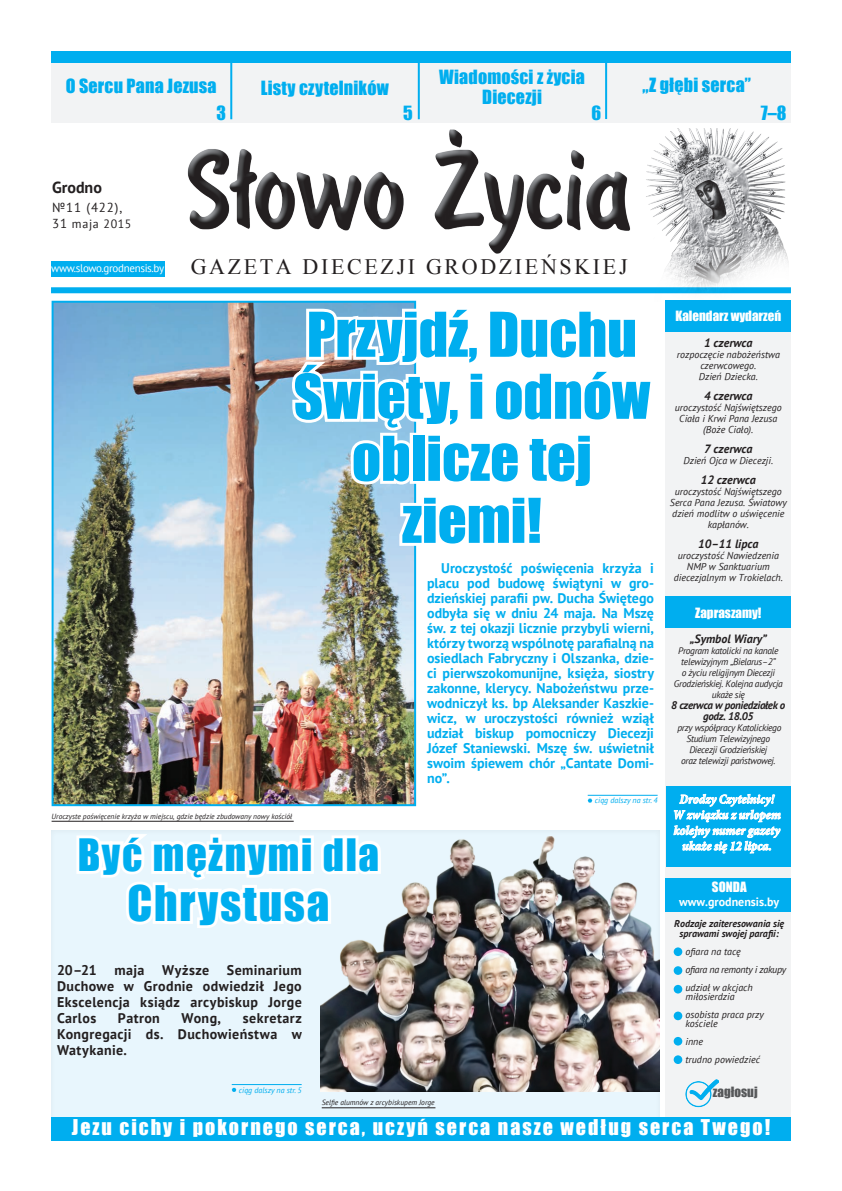
<style>
.page{position:relative;width:842px;height:1191px;background:#fff}
.page>*{position:absolute;margin:0;border:0;box-sizing:border-box;transform-origin:0 0}
.t1{font:57px/62px "Impact";color:#00aeef;text-align:center}
.t2{font:45px "Impact";letter-spacing:.04em;color:#00aeef}
.t3{font:41px "Impact";letter-spacing:.04em;color:#00aeef}
.t4{font:22px "Times New Roman";letter-spacing:.12em;color:#231f20}
.t5{font:20px "Impact";letter-spacing:.1em;color:#fff}
.t6{font:18px/20px "Impact";letter-spacing:.01em;color:#00aeef;text-align:center}
.t7{font:700 16px "PT Sans";color:#231f20}
.t8{font:700 14px/15px "PT Sans";color:#00aeef;text-align:justify}
.t9{font:700 14px/16px "PT Sans";letter-spacing:.03em;color:#231f20;text-align:justify}
.t10{font:italic 700 condensed 13px/15.6px "Minion Pro";color:#fff;text-align:center}
.t11{font:13px "Impact";color:#fff}
.t12{font:13px "PT Sans";color:#231f20}
.t13{font:13px "Impact";color:#57585a}
.t14{font:italic 700 12px "PT Sans";color:#231f20}
.t15{font:700 12px "PT Sans";color:#fff}
.t16{font:12px "PT Sans";letter-spacing:.05em;color:#231f20}
.t17{font:italic 700 11px/11px "PT Sans";letter-spacing:-.03em;color:#231f20;text-align:center}
.t18{font:italic 10px/11px "PT Sans";color:#231f20;text-align:center}
.t19{font:italic 700 10px/10px "PT Sans";color:#231f20;text-align:center}
.t20{font:italic 9.5px/11px "PT Sans";letter-spacing:-.03em;color:#231f20;text-align:center}
.t21{font:italic 8px "PT Sans";color:#00aeef}
.t22{font:italic 7.5px "PT Sans";color:#231f20}
.s1{font-size:13px}
.s2{font-family:"PT Sans";font-size:11px;color:#fff}
</style>
<div class="page">
<div style="left:666px;top:332px;width:125px;height:788px;background:#f2f3f4"></div>
<div style="left:50px;top:829px;width:610px;height:295px;background:#e8f6fd"></div>
<div style="left:51px;top:51px;width:740px;height:72px;background:#f2f3f4"></div>
<div style="left:51px;top:51px;width:740px;height:11px;background:#00aeef"></div>
<hr style="left:230px;top:51px;width:2px;height:68px;background:#00aeef">
<hr style="left:418px;top:51px;width:2px;height:68px;background:#00aeef">
<hr style="left:605px;top:51px;width:2px;height:68px;background:#00aeef">
<div style="left:52px;top:1117px;width:739px;height:23px;background:#00aeef"></div>
<div style="left:51px;top:287px;width:740px;height:6px;background:#00aeef"></div>
<div style="left:51px;top:261px;width:114px;height:16px;background:#00aeef"></div>
<img style="left:635px;top:129px;width:153px;height:172px">
<img style="left:187px;top:129px;width:443px;height:125px">
<img style="left:321px;top:836px;width:339px;height:255px">
<hr style="left:588px;top:795px;width:70px;height:1px;background:#00aeef">
<svg style="left:588px;top:798px;width:4px;height:4px"></svg>
<hr style="left:52px;top:821px;width:242px;height:1px;background:#231f20">
<img style="left:55px;top:304px;width:358px;height:499px">
<div style="left:52px;top:301px;width:364px;height:505px;border:2px solid #00aeef"></div>
<svg style="left:287px;top:301px;width:130px;height:250px"></svg>
<svg style="left:67px;top:829px;width:317px;height:137px"></svg>
<hr style="left:322px;top:1107px;width:113px;height:1px;background:#231f20">
<div style="left:666px;top:596px;width:125px;height:31px;background:#00aeef"></div>
<div style="left:666px;top:878px;width:125px;height:33px;background:#00aeef"></div>
<div style="left:666px;top:300px;width:125px;height:32px;background:#00aeef"></div>
<hr style="left:232px;top:1084px;width:70px;height:1px;background:#00aeef">
<svg style="left:232px;top:1087px;width:4px;height:4px"></svg>
<div style="left:674px;top:966px;width:8px;height:9px;background:#00aeef;border-radius:50%"></div>
<div style="left:674px;top:985px;width:8px;height:8px;background:#00aeef;border-radius:50%"></div>
<div style="left:674px;top:1011px;width:8px;height:9px;background:#00aeef;border-radius:50%"></div>
<div style="left:674px;top:947px;width:8px;height:9px;background:#00aeef;border-radius:50%"></div>
<div style="left:674px;top:1037px;width:8px;height:8px;background:#00aeef;border-radius:50%"></div>
<div style="left:674px;top:1055px;width:8px;height:9px;background:#00aeef;border-radius:50%"></div>
<img style="left:685px;top:1079px;width:34px;height:29px">
<div style="left:666px;top:786px;width:125px;height:81px;background:#00aeef"></div>
<svg style="left:673px;top:794px;width:108px;height:59px"></svg>
<p class="t6" style="left:439px;top:66px;width:147px">Wiadomości z życia<br>Diecezji</p>
<p class="t6" style="left:261px;top:77px;width:130px">Listy czytelników</p>
<p class="t6" style="left:643px;top:75px;width:110px">„Z głębi serca”</p>
<p class="t6" style="left:66px;top:75px;width:152px">O Sercu Pana Jezusa</p>
<p class="t6" style="left:216px;top:103px;width:11px">3</p>
<p class="t6" style="left:403px;top:103px;width:11px">5</p>
<p class="t6" style="left:591px;top:102px;width:11px">6</p>
<p class="t6" style="left:761px;top:103px;width:27px">7–8</p>
<p class="t7" style="left:52px;top:177px;width:51px">Grodno</p>
<p class="t12" style="left:52px;top:199px;width:72px">№11 (422),</p>
<p class="t16" style="left:52px;top:216px;width:81px"><span class="s1">31</span> maja 2015</p>
<h3 class="t4" style="left:51px;top:252px;width:578px"><span class="s2">www.slowo.grodnensis.by</span> GAZETA DIECEZJI GRODZIEŃSKIEJ</h3>
<h1 class="t1" style="left:294px;top:302px;width:358px">Przyjdź, Duchu<br>Święty, i odnów oblicze tej ziemi!</h1>
<p class="t22" style="left:52px;top:811px;width:242px">Uroczyste poświęcenie krzyża w miejscu, gdzie będzie zbudowany nowy kościół</p>
<h3 class="t3" style="left:78px;top:823px;width:303px">Być mężnymi dla</h3>
<h2 class="t2" style="left:127px;top:868px;width:204px">Chrystusa</h2>
<p class="t9" style="left:57px;top:961px;width:41px">20–21</p>
<p class="t9" style="left:114px;top:961px;width:31px">maja</p>
<p class="t9" style="left:162px;top:961px;width:49px">Wyższe</p>
<p class="t9" style="left:57px;top:961px;width:246px;text-indent:170px">Seminarium Duchowe w Grodnie odwiedził Jego Ekscelencja ksiądz arcybiskup Jorge Carlos</p>
<p class="t9" style="left:118px;top:1009px;width:43px">Patron</p>
<p class="t9" style="left:182px;top:1009px;width:41px">Wong,</p>
<p class="t9" style="left:57px;top:1009px;width:246px;text-indent:186px">sekretarz Kongregacji ds. Duchowieństwa w Watykanie.</p>
<p class="t21" style="left:239px;top:1084px;width:64px">ciąg dalszy na str. 5</p>
<p class="t8" style="left:427px;top:560px;width:228px;text-indent:14px">Uroczystość poświęcenia krzyża i placu pod budowę świątyni w gro&shy;dzieńskiej parafii pw. Ducha Świętego odbyła się w dniu 24 maja. Na Mszę św. z tej okazji licznie przybyli wierni, którzy tworzą wspólnotę parafialną na osiedlach Fabryczny i Olszanka, dzie&shy;ci pierwszokomunijne, księża, siostry zakonne, klerycy. Nabożeństwu prze&shy;wodniczył ks. bp Aleksander Kaszkie&shy;wicz, w uroczystości również wziął udział biskup pomocniczy Diecezji Józef Staniewski. Mszę św. uświetnił swoim śpiewem chór „Cantate Domi&shy;no”.</p>
<p class="t21" style="left:595px;top:795px;width:64px">ciąg dalszy na str. 4</p>
<p class="t22" style="left:322px;top:1097px;width:114px">Selfie alumnów z arcybiskupem Jorge</p>
<p class="t11" style="left:675px;top:305px;width:107px">Kalendarz wydarzeń</p>
<p class="t14" style="left:704px;top:334px;width:50px">1 czerwca</p>
<p class="t18" style="left:677px;top:348px;width:105px">rozpoczęcie nabożeństwa czerwcowego.<br>Dzień Dziecka.</p>
<p class="t14" style="left:704px;top:387px;width:50px">4 czerwca</p>
<p class="t18" style="left:675px;top:401px;width:109px">uroczystość Najświętszego<br>Ciała i Krwi Pana Jezusa (Boże Ciało).</p>
<p class="t14" style="left:704px;top:440px;width:50px">7 czerwca</p>
<p class="t18" style="left:683px;top:454px;width:91px">Dzień Ojca w Diecezji.</p>
<p class="t14" style="left:701px;top:471px;width:57px">12 czerwca</p>
<p class="t18" style="left:670px;top:485px;width:118px">uroczystość Najświętszego<br>Serca Pana Jezusa. Światowy dzień modlitw o uświęcenie kapłanów.</p>
<p class="t14" style="left:698px;top:535px;width:62px">10–11 lipca</p>
<p class="t18" style="left:674px;top:549px;width:111px">uroczystość Nawiedzenia<br>NMP w Sanktuarium diecezjalnym w Trokielach.</p>
<p class="t11" style="left:695px;top:602px;width:68px">Zapraszamy!</p>
<p class="t14" style="left:690px;top:630px;width:78px">„Symbol Wiary”</p>
<p class="t20" style="left:674px;top:644px;width:110px">Program katolicki na kanale telewizyjnym „Bielarus–2”<br>o życiu religijnym Diecezji<br>Grodzieńskiej. Kolejna audycja ukaże się</p>
<p class="t17" style="left:671px;top:699px;width:116px">8 czerwca w poniedziałek o godz. 18.05</p>
<p class="t20" style="left:677px;top:721px;width:106px">przy współpracy Katolickiego<br>Studium Telewizyjnego<br>Diecezji Grodzieńskiej<br>oraz telewizji państwowej.</p>
<p class="t10" style="left:673px;top:791px;width:109px">Drodzy Czytelnicy!<br>W związku z urlopem kolejny numer gazety ukaże się 12 lipca.</p>
<p class="t11" style="left:712px;top:877px;width:36px">SONDA</p>
<p class="t15" style="left:679px;top:894px;width:102px">www.grodnensis.by</p>
<p class="t19" style="left:674px;top:918px;width:112px">Rodzaje zaiteresowania się sprawami swojej parafii:</p>
<p class="t18" style="left:685px;top:942px;width:102px;line-height:18px;text-align:left">ofiara na tacę<br>ofiara na remonty i zakupy udział w akcjach</p>
<p class="t18" style="left:685px;top:987px;width:80px;line-height:18px;text-align:left">miłosierdzia osobista praca przy</p>
<p class="t18" style="left:685px;top:1014px;width:76px;line-height:18px;text-align:left">kościele<br>inne<br>trudno powiedzieć</p>
<p class="t13" style="left:713px;top:1082px;width:46px">zagłosuj</p>
<h3 class="t5" style="left:72px;top:1111px;width:700px">Jezu cichy i pokornego serca, uczyń serca nasze według serca Twego!</h3>
</div>
